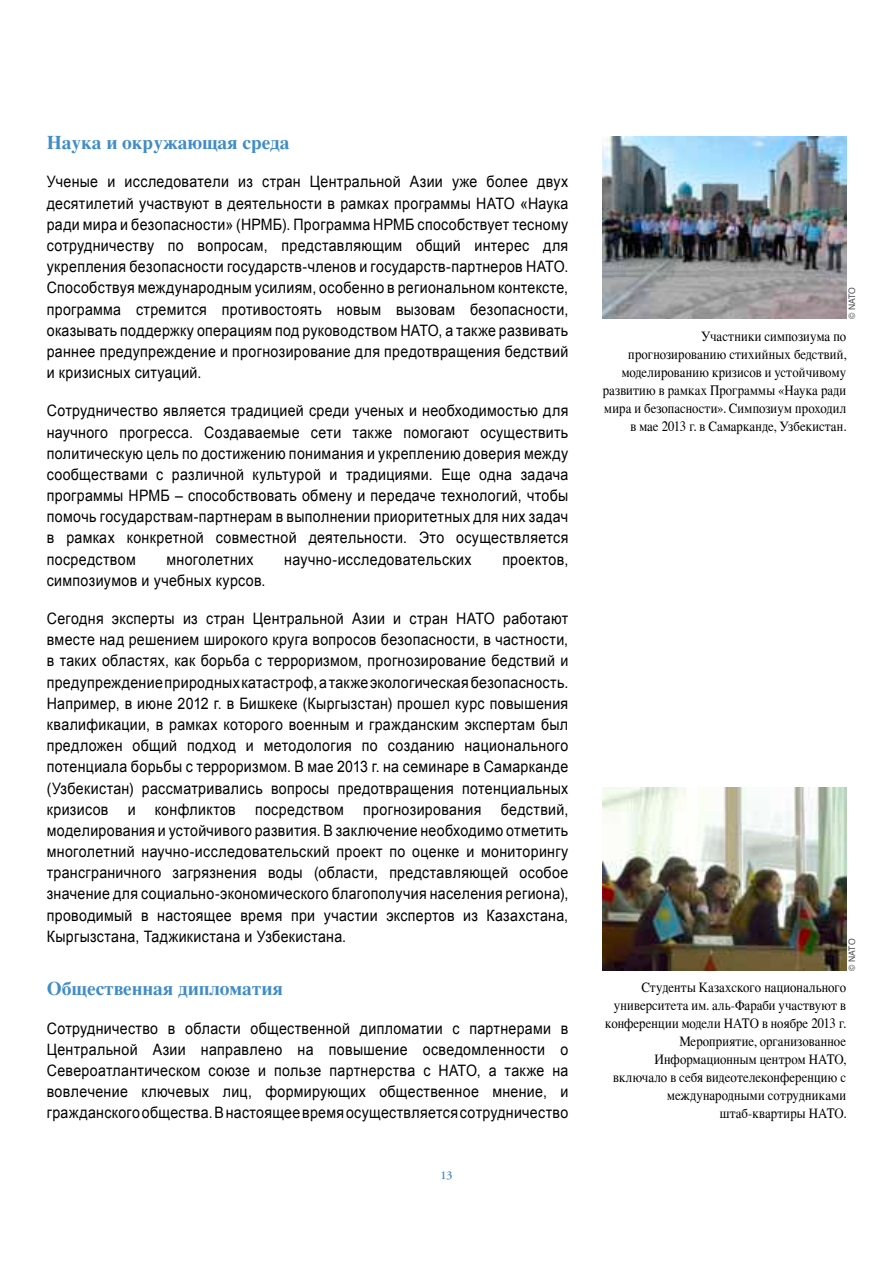
<style>
.page{position:relative;width:893px;height:1263px;background:#fff}
.page>*{position:absolute;margin:0;border:0;box-sizing:border-box;transform-origin:0 0}
.t1{font:700 19.5px "Times";letter-spacing:-.005em;color:#408cc8}
.t2{font:15.75px/21.1px "Arial";letter-spacing:.025em;color:#000;text-align:justify;scale:.9 1}
.t3{font:14.25px/18px "Times";letter-spacing:.005em;color:#000;text-align:right;scale:.9 1}
.t4{font:600 12px "Adobe Garamond Pro";color:#408cc8}
.t5{font:9px "Helvetica";letter-spacing:-.005em;color:#4f4e53;scale:.95 1}
</style>
<div class="page">
<img style="left:602px;top:788px;width:244px;height:183px">
<img style="left:602px;top:136px;width:244px;height:183px">
<p class="t1" style="left:47px;top:124px;width:244px">Наука и окружающая среда</p>
<p class="t2" style="left:47px;top:171px;width:581px">Ученые и исследователи из стран Центральной Азии уже более двух десятилетий участвуют в деятельности в рамках программы НАТО «Наука ради мира и безопасности» (НРМБ). Программа НРМБ способствует тесному сотрудничеству по вопросам, представляющим общий интерес для укрепления безопасности государств-членов и государств-партнеров НАТО.<br>Способствуя международным усилиям, особенно в региональном контексте, программа стремится противостоять новым вызовам безопасности, оказывать поддержку операциям под руководством НАТО, а также развивать раннее предупреждение и прогнозирование для предотвращения бедствий и кризисных ситуаций.</p>
<p class="t2" style="left:47px;top:400px;width:581px">Сотрудничество является традицией среди ученых и необходимостью для научного прогресса. Создаваемые сети также помогают осуществить политическую цель по достижению понимания и укреплению доверия между сообществами с различной культурой и традициями. Еще одна задача программы НРМБ – способствовать обмену и передаче технологий, чтобы помочь государствам-партнерам в выполнении приоритетных для них задач в рамках конкретной совместной деятельности. Это осуществляется посредством</p>
<p class="t2" style="left:166px;top:549px;width:98px">многолетних</p>
<p class="t2" style="left:284px;top:549px;width:210px">научно-исследовательских</p>
<p class="t2" style="left:502px;top:549px;width:75px">проектов,</p>
<p class="t2" style="left:47px;top:570px;width:245px">симпозиумов и учебных курсов.</p>
<p class="t2" style="left:47px;top:608px;width:581px">Сегодня эксперты из стран Центральной Азии и стран НАТО работают вместе над решением широкого круга вопросов безопасности, в частности, в таких областях, как борьба с терроризмом, прогнозирование бедствий и предупреждение природных катастроф, а также экологическая безопасность.<br>Например, в июне 2012 г. в Бишкеке (Кыргызстан) прошел курс повышения квалификации, в рамках которого военным и гражданским экспертам был предложен общий подход и методология по созданию национального потенциала борьбы с терроризмом. В мае 2013 г. на семинаре в Самарканде (Узбекистан) рассматривались вопросы предотвращения потенциальных кризисов и конфликтов посредством прогнозирования бедствий, моделирования и устойчивого развития. В заключение необходимо отметить многолетний научно-исследовательский проект по оценке и мониторингу трансграничного загрязнения воды (области, представляющей особое значение для социально-экономического благополучия населения региона), проводимый в настоящее время при участии экспертов из Казахстана, Кыргызстана, Таджикистана и Узбекистана.</p>
<p class="t1" style="left:47px;top:970px;width:238px">Общественная дипломатия</p>
<p class="t2" style="left:47px;top:1018px;width:581px">Сотрудничество в области общественной дипломатии с партнерами в Центральной Азии направлено на повышение осведомленности о Североатлантическом союзе и пользе партнерства с НАТО, а также на вовлечение ключевых лиц, формирующих общественное мнение, и гражданского общества. В настоящее время осуществляется сотрудничество</p>
<p class="t4" style="left:440px;top:1168px;width:14px">13</p>
<p class="t5" style="left:845px;top:319px;width:35px;rotate:-90deg">© NATO</p>
<p class="t3" style="left:603px;top:326px;width:272px">Участники симпозиума по прогнозированию стихийных бедствий, моделированию кризисов и устойчивому развитию в рамках Программы «Наука ради мира и безопасности». Симпозиум проходил в мае 2013 г. в Самарканде, Узбекистан.</p>
<p class="t5" style="left:845px;top:971px;width:35px;rotate:-90deg">© NATO</p>
<p class="t3" style="left:605px;top:977px;width:269px">Студенты Казахского национального университета им. аль-Фараби участвуют в конференции модели НАТО в ноябре 2013 г.<br>Мероприятие, организованное Информационным центром НАТО, включало в себя видеотелеконференцию с международными сотрудниками штаб-квартиры НАТО.</p>
</div>
